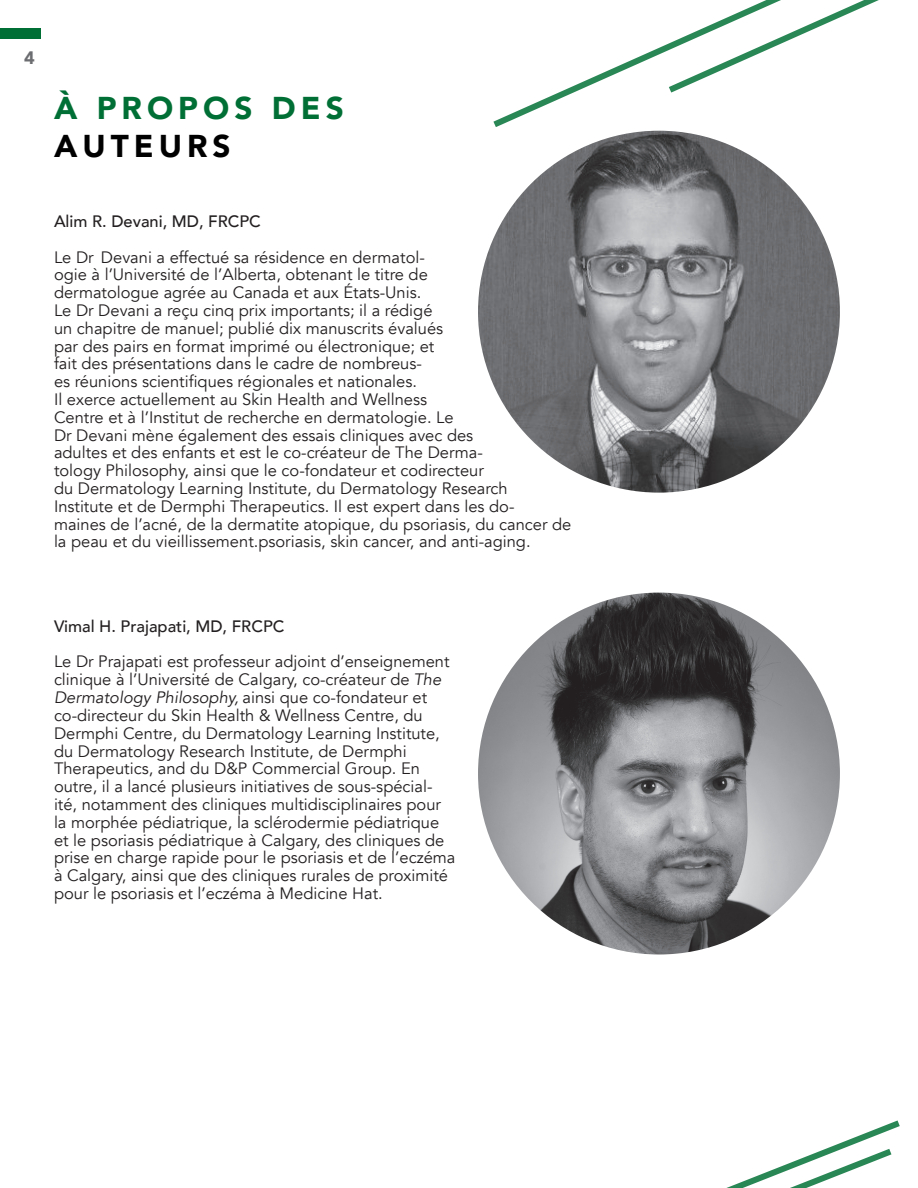
<style>
.page{position:relative;width:918px;height:1188px;background:#fff}
.page>*{position:absolute;margin:0;border:0;box-sizing:border-box;transform-origin:0 0}
.t1{font:900 31.5px/37.8px "Avenir";letter-spacing:.16em;color:#006f35}
.t2{font:900 18px "Avenir";color:#6c6d70}
.t3{font:16.5px/17.9px "Avenir";color:#231f20}
.s1{color:#000}
.s2{font-weight:500}
.s3{font-style:italic}
</style>
<div class="page">
<div style="left:0;top:28px;width:40px;height:11px;background:#006f35"></div>
<svg style="left:493px;top:0;width:386px;height:132px"></svg>
<svg style="left:726px;top:1120px;width:174px;height:68px"></svg>
<img style="left:478px;top:131px;width:362px;height:362px;border-radius:181px">
<img style="left:478px;top:593px;width:362px;height:362px;border-radius:181px">
<p class="t2" style="left:24px;top:42px;width:12px">4</p>
<p class="t1" style="left:54px;top:88px;width:291px">À PROPOS DES<br><span class="s1">AUTEURS</span></p>
<p class="t3" style="left:54px;top:204px;width:372px;line-height:35.5px"><span class="s2">Alim R. Devani, MD, FRCPC<br></span>Le Dr Devani a effectué sa résidence en dermatol-</p>
<p class="t3" style="left:54px;top:266px;width:519px">ogie à l’Université de l’Alberta, obtenant le titre de<br>dermatologue agrée au Canada et aux États-Unis.<br>Le Dr Devani a reçu cinq prix importants; il a rédigé<br>un chapitre de manuel; publié dix manuscrits évalués<br>par des pairs en format imprimé ou électronique; et<br>fait des présentations dans le cadre de nombreus-<br>es réunions scientifiques régionales et nationales.<br>Il exerce actuellement au Skin Health and Wellness<br>Centre et à l’Institut de recherche en dermatologie. Le<br>Dr Devani mène également des essais cliniques avec des<br>adultes et des enfants et est le co-créateur de The Derma-<br>tology Philosophy, ainsi que le co-fondateur et codirecteur<br>du Dermatology Learning Institute, du Dermatology Research<br>Institute et de Dermphi Therapeutics. Il est expert dans les do-<br>maines de l’acné, de la dermatite atopique, du psoriasis, du cancer de la peau et du vieillissement.psoriasis, skin cancer, and anti-aging.</p>
<p class="t3" style="left:54px;top:609px;width:397px;line-height:35.5px"><span class="s2">Vimal H. Prajapati, MD, FRCPC<br></span>Le Dr Prajapati est professeur adjoint d’enseignement</p>
<p class="t3" style="left:54px;top:671px;width:403px">clinique à l’Université de Calgary, co-créateur de <span class="s3">The Dermatology Philosophy,</span> ainsi que co-fondateur et co-directeur du Skin Health &amp; Wellness Centre, du Dermphi Centre, du Dermatology Learning Institute, du Dermatology Research Institute, de Dermphi Therapeutics, and du D&amp;P Commercial Group. En outre, il a lancé plusieurs initiatives de sous-spécial&shy;ité, notamment des cliniques multidisciplinaires pour la morphée pédiatrique, la sclérodermie pédiatrique et le psoriasis pédiatrique à Calgary, des cliniques de prise en charge rapide pour le psoriasis et de l’eczéma à Calgary, ainsi que des cliniques rurales de proximité pour le psoriasis et l’eczéma à Medicine Hat.</p>
</div>
